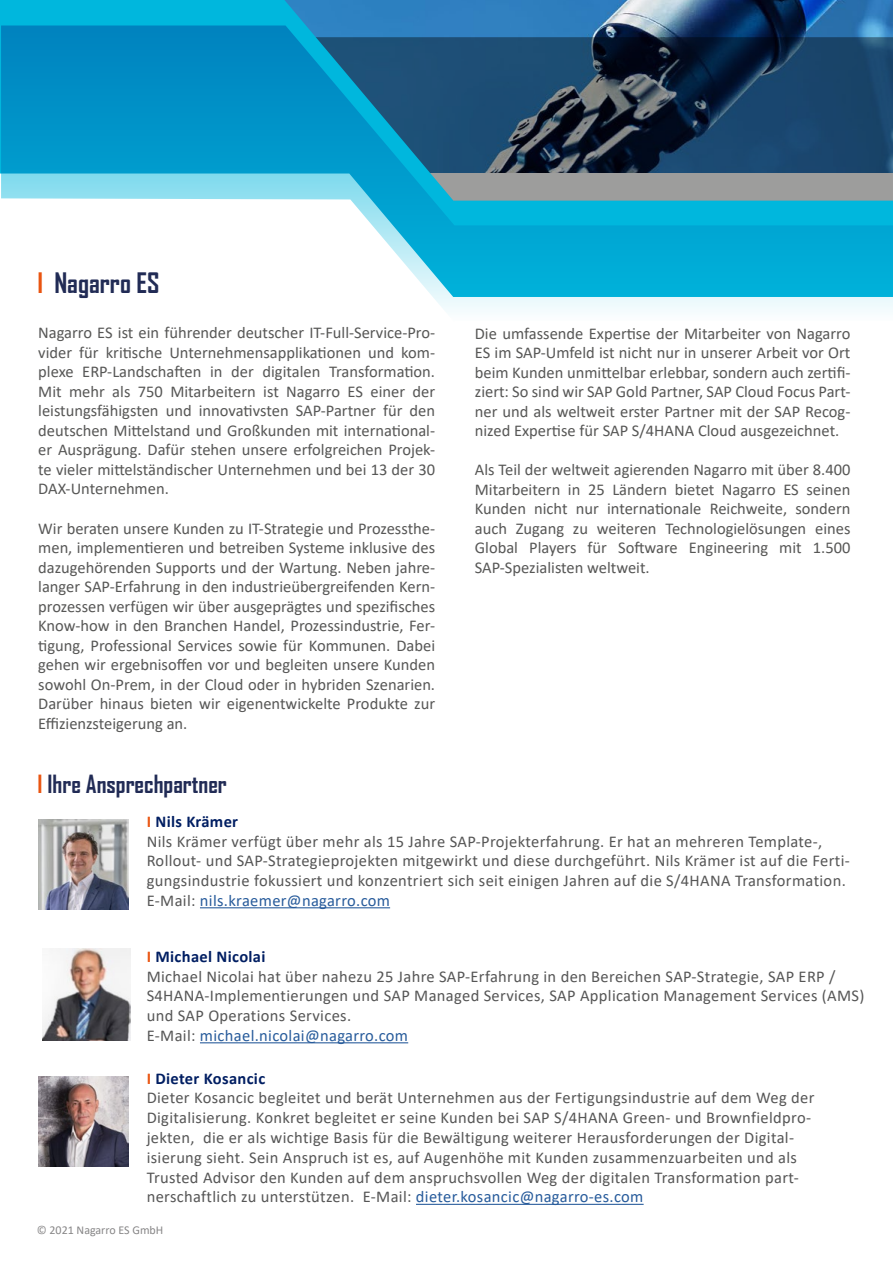
<style>
.page{position:relative;width:893px;height:1263px;background:#fff}
.page>*{position:absolute;margin:0;border:0;box-sizing:border-box;transform-origin:0 0}
.t1{font:700 27px "Agency FB";color:#212b55}
.t2{font:700 24px "Agency FB";color:#212b55}
.t3{font:16.5px/19.5px "Calibri";color:#575756;text-align:justify}
.t4{font:16.5px/19.8px "Calibri";letter-spacing:.02em;color:#565656}
.t5{font:12px "Calibri";color:#878687}
.s1{color:#e95410}
.s2{font-weight:700;color:#e95410}
.s3{font-weight:700;color:#001e62}
.s4{color:#275b9b}
</style>
<div class="page">
<svg style="left:0;top:0;width:893px;height:174px;background:#258bbc"></svg>
<svg style="left:1px;top:26px;width:892px;height:286px"></svg>
<hr style="left:416px;top:1204px;width:228px;height:1px;background:#275b9b">
<img style="left:38px;top:1076px;width:91px;height:90px">
<hr style="left:200px;top:907px;width:190px;height:1px;background:#275b9b">
<hr style="left:200px;top:1042px;width:208px;height:1px;background:#275b9b">
<img style="left:38px;top:819px;width:91px;height:90px">
<img style="left:42px;top:948px;width:89px;height:92px">
<h1 class="t1" style="left:38px;top:266px;width:123px"><span class="s1">I</span> Nagarro ES</h1>
<p class="t3" style="left:38px;top:323px;width:398px">Nagarro ES ist ein führender deutscher IT-Full-Service-Pro&shy;vider für kritische Unternehmensapplikationen und kom&shy;plexe ERP-Landschaften in der digitalen Transformation.<br>Mit mehr als 750 Mitarbeitern ist Nagarro ES einer der leistungsfähigsten und innovativsten SAP-Partner für den deutschen Mittelstand und Großkunden mit international&shy;er Ausprägung. Dafür stehen unsere erfolgreichen Projek&shy;te vieler mittelständischer Unternehmen und bei 13 der 30<br>DAX-Unternehmen.</p>
<p class="t3" style="left:38px;top:518px;width:398px">Wir beraten unsere Kunden zu IT-Strategie und Prozessthe&shy;men, implementieren und betreiben Systeme inklusive des dazugehörenden Supports und der Wartung. Neben jahre&shy;langer SAP-Erfahrung in den industrieübergreifenden Kern&shy;prozessen verfügen wir über ausgeprägtes und spezifisches Know-how in den Branchen Handel, Prozessindustrie, Fer&shy;tigung, Professional Services sowie für Kommunen. Dabei gehen wir ergebnisoffen vor und begleiten unsere Kunden sowohl On-Prem, in der Cloud oder in hybriden Szenarien.<br>Darüber hinaus bieten wir eigenentwickelte Produkte zur Effizienzsteigerung an.</p>
<p class="t3" style="left:475px;top:323px;width:377px">Die umfassende Expertise der Mitarbeiter von Nagarro ES im SAP-Umfeld ist nicht nur in unserer Arbeit vor Ort beim Kunden unmittelbar erlebbar, sondern auch zertifi&shy;ziert: So sind wir SAP Gold Partner, SAP Cloud Focus Part&shy;ner und als weltweit erster Partner mit der SAP Recog&shy;nized Expertise für SAP S/4HANA Cloud ausgezeichnet.</p>
<p class="t3" style="left:475px;top:460px;width:377px">Als Teil der weltweit agierenden Nagarro mit über 8.400<br>Mitarbeitern in 25 Ländern bietet Nagarro ES seinen Kunden nicht nur internationale Reichweite, sondern auch Zugang zu weiteren Technologielösungen eines Global Players für Software Engineering mit 1.500<br>SAP-Spezialisten weltweit.</p>
<h2 class="t2" style="left:38px;top:769px;width:191px"><span class="s1">I</span> Ihre Ansprechpartner</h2>
<p class="t4" style="left:147px;top:811px;width:705px"><span class="s2">I</span> <span class="s3">Nils Krämer<br></span>Nils Krämer verfügt über mehr als 15 Jahre SAP-Projekterfahrung. Er hat an mehreren Template-, Rollout- und SAP-Strategieprojekten mitgewirkt und diese durchgeführt. Nils Krämer ist auf die Ferti&shy;gungsindustrie fokussiert und konzentriert sich seit einigen Jahren auf die S/4HANA Transformation.<br>E-Mail: <span class="s4">nils.kraemer@nagarro.com</span></p>
<p class="t4" style="left:147px;top:946px;width:719px"><span class="s2">I</span> <span class="s3">Michael Nicolai<br></span>Michael Nicolai hat über nahezu 25 Jahre SAP-Erfahrung in den Bereichen SAP-Strategie, SAP ERP / S4HANA-Implementierungen und SAP Managed Services, SAP Application Management Services (AMS) und SAP Operations Services.<br>E-Mail: <span class="s4">michael.nicolai@nagarro.com</span></p>
<p class="t4" style="left:147px;top:1068px;width:669px"><span class="s2">I</span> <span class="s3">Dieter Kosancic<br></span>Dieter Kosancic begleitet und berät Unternehmen aus der Fertigungsindustrie auf dem Weg der Digitalisierung. Konkret begleitet er seine Kunden bei SAP S/4HANA Green- und Brownfieldpro&shy;jekten, die er als wichtige Basis für die Bewältigung weiterer Herausforderungen der Digital&shy;isierung sieht. Sein Anspruch ist es, auf Augenhöhe mit Kunden zusammenzuarbeiten und als Trusted Advisor den Kunden auf dem anspruchsvollen Weg der digitalen Transformation part&shy;nerschaftlich zu unterstützen. E-Mail: <span class="s4">dieter.kosancic@nagarro-es.com</span></p>
<p class="t5" style="left:37px;top:1222px;width:128px">© 2021 Nagarro ES GmbH</p>
</div>
